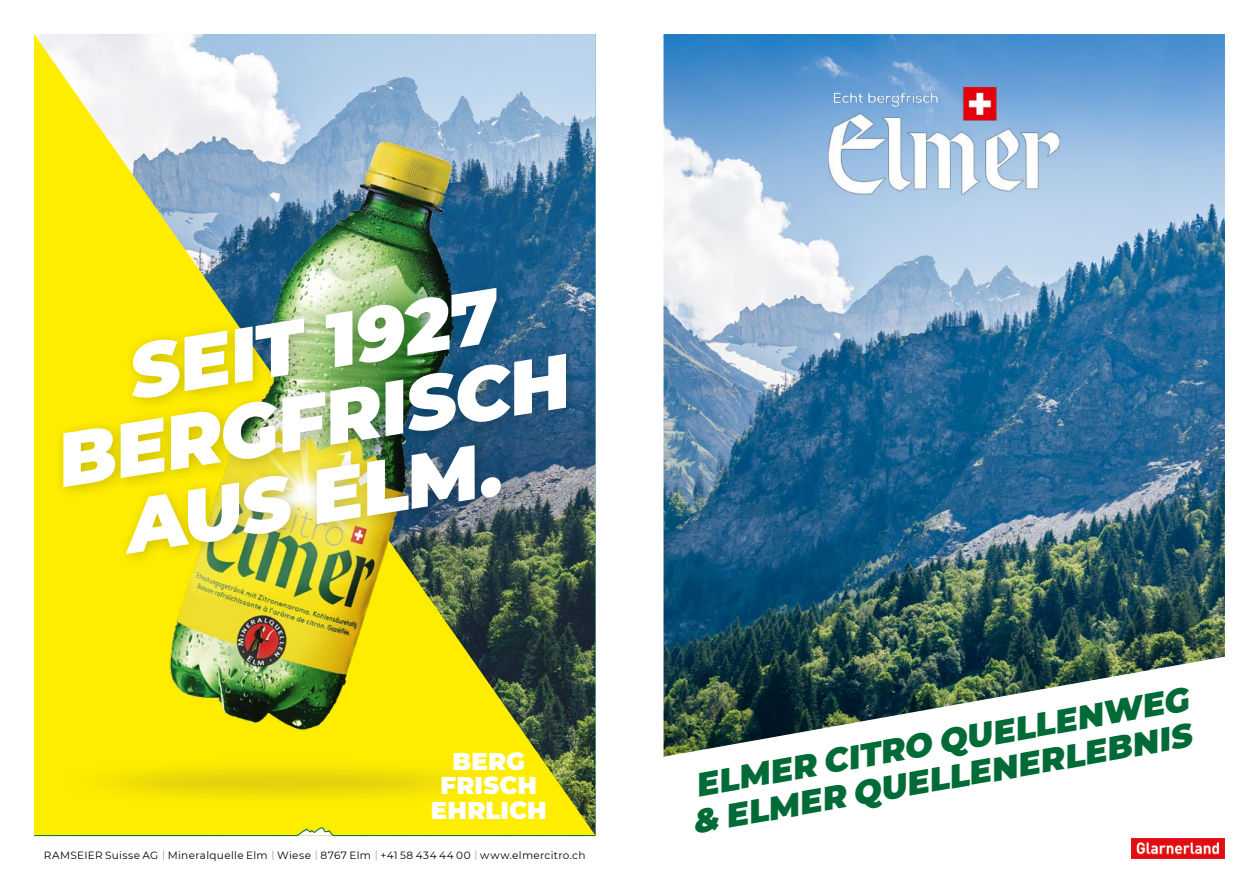
<style>
.page{position:relative;width:1259px;height:893px;background:#fff}
.page>*{position:absolute;margin:0;border:0;box-sizing:border-box;transform-origin:0 0}
.t1{font:italic 900 75.9px/75.9px "Montserrat";color:#fff;text-align:center}
.t2{font:italic 900 33px/36px "Montserrat";color:#006b37}
.t3{font:900 24.3px/24.3px "Montserrat";letter-spacing:.01em;color:#fff;text-align:center}
.t4{font:10.5px "Montserrat";letter-spacing:.03em;color:#000}
.s1{font-weight:100}
</style>
<div class="page">
<img style="left:34px;top:38px;width:562px;height:799px">
<div style="left:53px;top:278px;width:528px;height:291px;background:#000;opacity:.2"></div>
<img style="left:663px;top:34px;width:562px;height:723px">
<img style="left:829px;top:87px;width:230px;height:107px">
<svg style="left:34px;top:827px;width:562px;height:9px;background:#e2de0d"></svg>
<img style="left:1131px;top:839px;width:94px;height:20px">
<h1 class="t1" style="left:36px;top:344px;width:519px;rotate:-9deg">SEIT 1927<br>BERGFRISCH<br>AUS ELM.</h1>
<h3 class="t3" style="left:431px;top:748px;width:118px">BERG<br>FRISCH<br>EHRLICH</h3>
<p class="t4" style="left:44px;top:847px;width:543px">RAMSEIER Suisse AG <span class="s1">|</span> Mineralquelle Elm <span class="s1">|</span> Wiese <span class="s1">|</span> 8767 Elm <span class="s1">|</span> +41 58 434 44 00 <span class="s1">|</span> www.elmercitro.ch</p>
<h2 class="t2" style="left:683px;top:767px;width:511px;rotate:-10deg">ELMER CITRO QUELLENWEG &amp; ELMER QUELLENERLEBNIS</h2>
</div>
